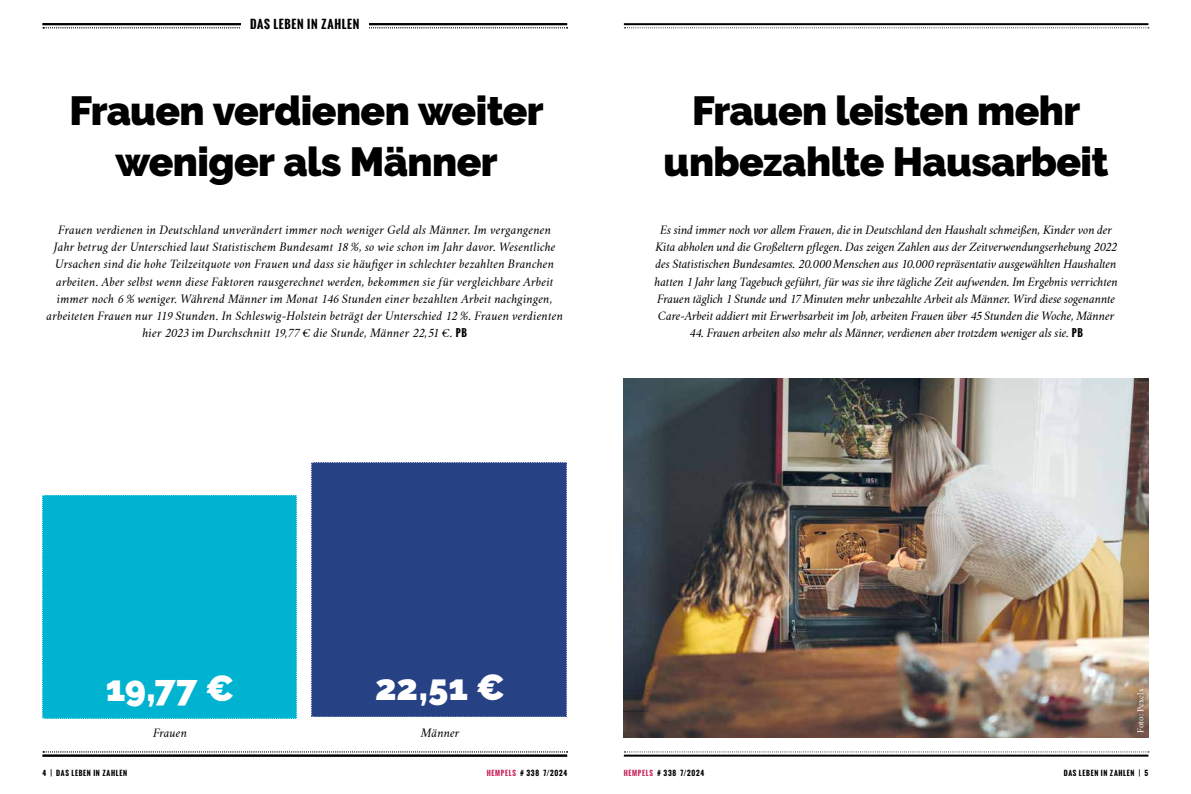
<style>
.page{position:relative;width:1191px;height:794px;background:#fff}
.page>*{position:absolute;margin:0;border:0;box-sizing:border-box;transform-origin:0 0}
.t1{font:900 40.5px/51px "Raleway";letter-spacing:-.015em;color:#000;text-align:center}
.t2{font:900 36px "Raleway";letter-spacing:-.005em;color:#fff}
.t3{font:italic 11.5px/17.2px "Crimson Text";color:#000;text-align:center}
.t4{font:700 11.5px "Oswald";letter-spacing:.06em;color:#000}
.t5{font:8px "Crimson Text";letter-spacing:.01em;color:#fff}
.t6{font:700 7px "Oswald";letter-spacing:.1em;color:#000}
.s1{font-family:"Oswald";font-weight:700;font-style:normal;font-size:10px}
.s2{color:#c82258}
</style>
<div class="page">
<div style="left:42px;top:495px;width:255px;height:224px;background:#00b3d1"></div>
<img style="left:624px;top:378px;width:524px;height:359px">
<hr style="left:43px;top:23px;width:524px;height:2px;background:#000">
<svg style="left:43px;top:27px;width:524px;height:1px"></svg>
<hr style="left:624px;top:23px;width:524px;height:2px;background:#000">
<svg style="left:624px;top:27px;width:525px;height:1px"></svg>
<hr style="left:43px;top:754px;width:524px;height:2px;background:#000">
<svg style="left:43px;top:751px;width:524px;height:1px"></svg>
<hr style="left:624px;top:754px;width:524px;height:2px;background:#000">
<svg style="left:624px;top:751px;width:525px;height:1px"></svg>
<div style="left:311px;top:462px;width:256px;height:255px;background:#264285"></div>
<div style="left:241px;top:15px;width:128px;height:15px;background:#fff"></div>
<p class="t4" style="left:250px;top:15px;width:111px">DAS LEBEN IN ZAHLEN</p>
<h1 class="t1" style="left:69px;top:86px;width:476px">Frauen verdienen weiter weniger als Männer</h1>
<p class="t3" style="left:47px;top:221px;width:518px">Frauen verdienen in Deutschland unverändert immer noch weniger Geld als Männer. Im vergangenen<br>Jahr betrug der Unterschied laut Statistischem Bundesamt 18 %, so wie schon im Jahr davor. Wesentliche Ursachen sind die hohe Teilzeitquote von Frauen und dass sie häufiger in schlechter bezahlten Branchen arbeiten. Aber selbst wenn diese Faktoren rausgerechnet werden, bekommen sie für vergleichbare Arbeit immer noch 6 % weniger. Während Männer im Monat 146 Stunden einer bezahlten Arbeit nachgingen, arbeiteten Frauen nur 119 Stunden. In Schleswig-Holstein beträgt der Unterschied 12 %. Frauen verdienten hier 2023 im Durchschnitt 19,77 € die Stunde, Männer 22,51 €. <span class="s1">PB</span></p>
<h1 class="t1" style="left:663px;top:86px;width:446px">Frauen leisten mehr unbezahlte Hausarbeit</h1>
<p class="t3" style="left:654px;top:221px;width:465px">Es sind immer noch vor allem Frauen, die in Deutschland den Haushalt schmeißen, Kinder von der Kita abholen und die Großeltern pflegen. Das zeigen Zahlen aus der Zeitverwendungserhebung 2022 des Statistischen Bundesamtes. 20.000 Menschen aus 10.000 repräsentativ ausgewählten Haushalten hatten 1 Jahr lang Tagebuch geführt, für was sie ihre tägliche Zeit aufwenden. Im Ergebnis verrichten Frauen täglich 1 Stunde und 17 Minuten mehr unbezahlte Arbeit als Männer. Wird diese sogenannte Care-Arbeit addiert mit Erwerbsarbeit im Job, arbeiten Frauen über 45 Stunden die Woche, Männer</p>
<p class="t3" style="left:689px;top:325px;width:395px">44. Frauen arbeiten also mehr als Männer, verdienen aber trotzdem weniger als sie. <span class="s1">PB</span></p>
<h2 class="t2" style="left:106px;top:667px;width:130px">19,77 €</h2>
<h2 class="t2" style="left:375px;top:666px;width:131px">22,51 €</h2>
<p class="t3" style="left:153px;top:724px;width:36px">Frauen</p>
<p class="t3" style="left:421px;top:724px;width:40px">Männer</p>
<p class="t5" style="left:1135px;top:733px;width:46px;rotate:-90deg">Foto: Pexels</p>
<p class="t6" style="left:43px;top:767px;width:86px">4 | DAS LEBEN IN ZAHLEN</p>
<p class="t6" style="left:487px;top:767px;width:82px"><span class="s2">HEMPELS</span> # 338 7/2024</p>
<p class="t6" style="left:624px;top:767px;width:82px"><span class="s2">HEMPELS</span> # 338 7/2024</p>
<p class="t6" style="left:1063px;top:767px;width:86px">DAS LEBEN IN ZAHLEN | 5</p>
</div>
